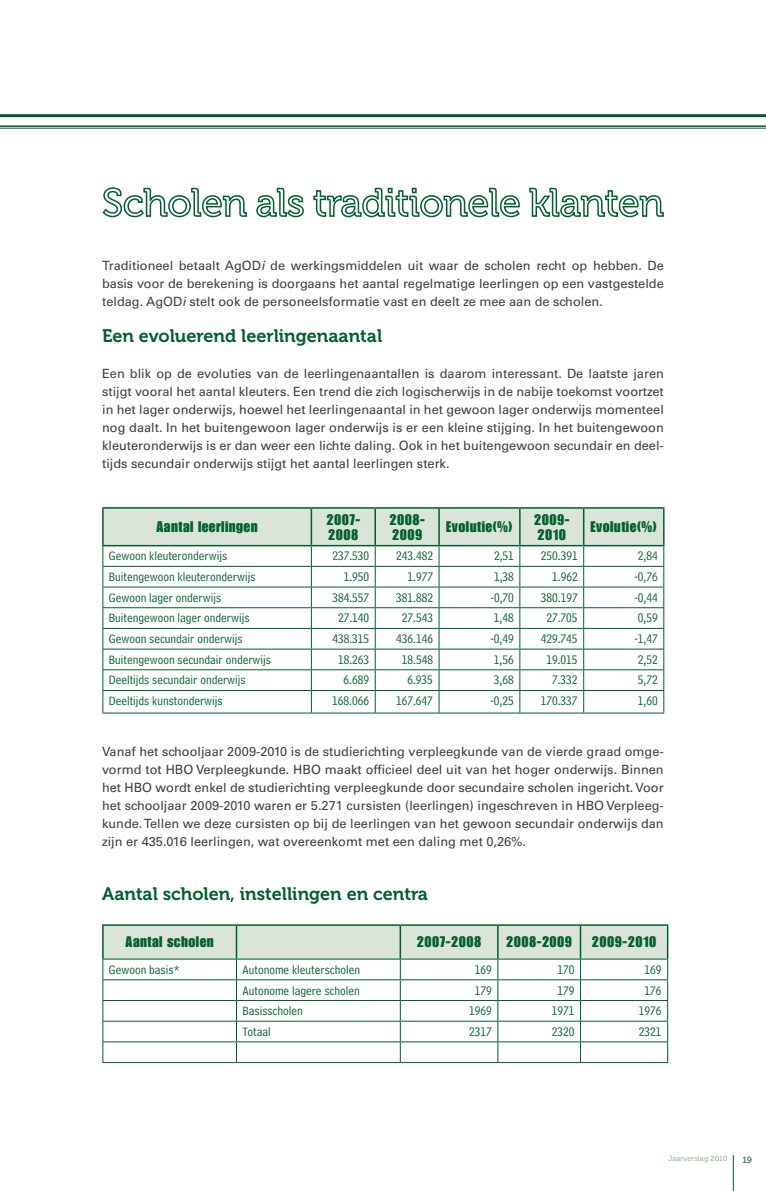
<style>
.page{position:relative;width:766px;height:1191px;background:#fff}
.page>*{position:absolute;margin:0;border:0;box-sizing:border-box;transform-origin:0 0}
.t1{font:18px "Museo 700";color:#005f2c}
.t2{font:15px/15px "Impact LT Std";letter-spacing:.03em;color:#005f2c}
.t3{font:12.75px/18px "Univers LT Std";color:#3e3d40;text-align:justify}
.t4{font:12.75px "Bell Centennial Std Address";color:#005f2c}
.t5{font:9px "Museo 500";color:#296c3a}
.t6{font:7.5px "Museo 500";color:#9eb89b}
.s1{font-style:italic}
</style>
<div class="page">
<hr style="left:732px;top:1155px;width:1px;height:36px;background:#005f2c">
<svg style="left:102px;top:187px;width:146px;height:31px"></svg>
<svg style="left:256px;top:187px;width:48px;height:31px"></svg>
<svg style="left:313px;top:187px;width:207px;height:31px"></svg>
<svg style="left:529px;top:187px;width:135px;height:31px"></svg>
<hr style="left:102px;top:507px;width:209px;height:2px;background:#005f2c">
<hr style="left:311px;top:507px;width:64px;height:2px;background:#005f2c">
<hr style="left:375px;top:507px;width:64px;height:2px;background:#005f2c">
<hr style="left:439px;top:507px;width:80px;height:2px;background:#005f2c">
<hr style="left:519px;top:507px;width:64px;height:2px;background:#005f2c">
<hr style="left:583px;top:507px;width:81px;height:2px;background:#005f2c">
<hr style="left:102px;top:712px;width:209px;height:1px;background:#005f2c">
<hr style="left:311px;top:712px;width:64px;height:1px;background:#005f2c">
<hr style="left:375px;top:712px;width:64px;height:1px;background:#005f2c">
<hr style="left:439px;top:712px;width:80px;height:1px;background:#005f2c">
<svg style="left:102px;top:508px;width:562px;height:204px"></svg>
<hr style="left:519px;top:607px;width:64px;height:1px;background:#005f2c">
<hr style="left:583px;top:607px;width:81px;height:1px;background:#005f2c">
<hr style="left:519px;top:628px;width:64px;height:1px;background:#005f2c">
<hr style="left:583px;top:628px;width:81px;height:1px;background:#005f2c">
<hr style="left:519px;top:648px;width:64px;height:1px;background:#005f2c">
<hr style="left:583px;top:648px;width:81px;height:1px;background:#005f2c">
<hr style="left:519px;top:669px;width:64px;height:1px;background:#005f2c">
<hr style="left:583px;top:669px;width:81px;height:1px;background:#005f2c">
<hr style="left:519px;top:690px;width:64px;height:1px;background:#005f2c">
<hr style="left:583px;top:690px;width:81px;height:1px;background:#005f2c">
<hr style="left:519px;top:712px;width:64px;height:1px;background:#005f2c">
<hr style="left:583px;top:712px;width:81px;height:1px;background:#005f2c">
<hr style="left:102px;top:924px;width:134px;height:2px;background:#005f2c">
<hr style="left:236px;top:924px;width:164px;height:2px;background:#005f2c">
<hr style="left:400px;top:924px;width:97px;height:2px;background:#005f2c">
<hr style="left:497px;top:924px;width:83px;height:2px;background:#005f2c">
<hr style="left:580px;top:924px;width:88px;height:2px;background:#005f2c">
<hr style="left:102px;top:1062px;width:134px;height:1px;background:#005f2c">
<svg style="left:102px;top:925px;width:566px;height:137px"></svg>
<hr style="left:236px;top:1000px;width:164px;height:1px;background:#005f2c">
<hr style="left:400px;top:1000px;width:97px;height:1px;background:#005f2c">
<hr style="left:497px;top:1000px;width:83px;height:1px;background:#005f2c">
<hr style="left:580px;top:1000px;width:87px;height:1px;background:#005f2c">
<hr style="left:236px;top:1020px;width:164px;height:1px;background:#005f2c">
<hr style="left:400px;top:1020px;width:97px;height:1px;background:#005f2c">
<hr style="left:497px;top:1020px;width:83px;height:1px;background:#005f2c">
<hr style="left:580px;top:1020px;width:87px;height:1px;background:#005f2c">
<hr style="left:236px;top:1041px;width:164px;height:1px;background:#005f2c">
<hr style="left:400px;top:1041px;width:97px;height:1px;background:#005f2c">
<hr style="left:497px;top:1041px;width:83px;height:1px;background:#005f2c">
<hr style="left:580px;top:1041px;width:87px;height:1px;background:#005f2c">
<hr style="left:236px;top:1062px;width:164px;height:1px;background:#005f2c">
<hr style="left:400px;top:1062px;width:97px;height:1px;background:#005f2c">
<hr style="left:497px;top:1062px;width:83px;height:1px;background:#005f2c">
<hr style="left:580px;top:1062px;width:87px;height:1px;background:#005f2c">
<hr style="left:0;top:0;width:1px;height:128px;background:#bfbfbf">
<hr style="left:0;top:128px;width:765px;height:1px;background:#005f2c">
<hr style="left:0;top:125px;width:765px;height:2px;background:#005f2c">
<hr style="left:0;top:114px;width:765px;height:3px;background:#005f2c">
<p class="t3" style="left:102px;top:257px;width:563px">Traditioneel betaalt AgOD<span class="s1">i</span> de werkingsmiddelen uit waar de scholen recht op hebben. De basis voor de berekening is doorgaans het aantal regelmatige leerlingen op een vastgestelde teldag. AgOD<span class="s1">i</span> stelt ook de personeelsformatie vast en deelt ze mee aan de scholen.</p>
<h1 class="t1" style="left:102px;top:326px;width:281px">Een evoluerend leerlingenaantal</h1>
<p class="t3" style="left:102px;top:365px;width:563px">Een blik op de evoluties van de leerlingenaantallen is daarom interessant. De laatste jaren stijgt vooral het aantal kleuters. Een trend die zich logischerwijs in de nabije toekomst voortzet in het lager onderwijs, hoewel het leerlingenaantal in het gewoon lager onderwijs momenteel nog daalt. In het buitengewoon lager onderwijs is er een kleine stijging. In het buitengewoon kleuteronderwijs is er dan weer een lichte daling. Ook in het buitengewoon secundair en deel&shy;tijds secundair onderwijs stijgt het aantal leerlingen sterk.</p>
<p class="t2" style="left:156px;top:519px;width:103px">Aantal leerlingen</p>
<p class="t2" style="left:326px;top:511px;width:35px">2007-<br>2008</p>
<p class="t2" style="left:389px;top:511px;width:37px">2008-<br>2009</p>
<p class="t2" style="left:446px;top:519px;width:68px">Evolutie(%)</p>
<p class="t2" style="left:534px;top:511px;width:37px">2009-<br>2010</p>
<p class="t2" style="left:590px;top:519px;width:68px">Evolutie(%)</p>
<p class="t4" style="left:109px;top:549px;width:120px">Gewoon kleuteronderwijs</p>
<p class="t4" style="left:332px;top:549px;width:38px">237.530</p>
<p class="t4" style="left:396px;top:549px;width:38px">243.482</p>
<p class="t4" style="left:494px;top:549px;width:21px">2,51</p>
<p class="t4" style="left:540px;top:549px;width:38px">250.391</p>
<p class="t4" style="left:637px;top:549px;width:21px">2,84</p>
<p class="t4" style="left:109px;top:569px;width:148px">Buitengewoon kleuteronderwijs</p>
<p class="t4" style="left:343px;top:569px;width:27px">1.950</p>
<p class="t4" style="left:407px;top:569px;width:27px">1.977</p>
<p class="t4" style="left:494px;top:569px;width:21px">1,38</p>
<p class="t4" style="left:552px;top:569px;width:27px">1.962</p>
<p class="t4" style="left:634px;top:569px;width:25px">-0,76</p>
<p class="t4" style="left:109px;top:590px;width:114px">Gewoon lager onderwijs</p>
<p class="t4" style="left:332px;top:590px;width:38px">384.557</p>
<p class="t4" style="left:396px;top:590px;width:38px">381.882</p>
<p class="t4" style="left:490px;top:590px;width:25px">-0,70</p>
<p class="t4" style="left:540px;top:590px;width:38px">380.197</p>
<p class="t4" style="left:634px;top:590px;width:25px">-0,44</p>
<p class="t4" style="left:109px;top:611px;width:142px">Buitengewoon lager onderwijs</p>
<p class="t4" style="left:338px;top:611px;width:33px">27.140</p>
<p class="t4" style="left:402px;top:611px;width:33px">27.543</p>
<p class="t4" style="left:494px;top:611px;width:21px">1,48</p>
<p class="t4" style="left:546px;top:611px;width:33px">27.705</p>
<p class="t4" style="left:637px;top:611px;width:21px">0,59</p>
<p class="t4" style="left:109px;top:631px;width:135px">Gewoon secundair onderwijs</p>
<p class="t4" style="left:332px;top:631px;width:38px">438.315</p>
<p class="t4" style="left:396px;top:631px;width:38px">436.146</p>
<p class="t4" style="left:490px;top:631px;width:25px">-0,49</p>
<p class="t4" style="left:540px;top:631px;width:38px">429.745</p>
<p class="t4" style="left:634px;top:631px;width:25px">-1,47</p>
<p class="t4" style="left:109px;top:652px;width:164px">Buitengewoon secundair onderwijs</p>
<p class="t4" style="left:338px;top:652px;width:33px">18.263</p>
<p class="t4" style="left:401px;top:652px;width:33px">18.548</p>
<p class="t4" style="left:494px;top:652px;width:21px">1,56</p>
<p class="t4" style="left:546px;top:652px;width:33px">19.015</p>
<p class="t4" style="left:637px;top:652px;width:21px">2,52</p>
<p class="t4" style="left:109px;top:673px;width:138px">Deeltijds secundair onderwijs</p>
<p class="t4" style="left:343px;top:673px;width:27px">6.689</p>
<p class="t4" style="left:407px;top:673px;width:27px">6.935</p>
<p class="t4" style="left:494px;top:673px;width:21px">3,68</p>
<p class="t4" style="left:552px;top:673px;width:27px">7.332</p>
<p class="t4" style="left:637px;top:673px;width:21px">5,72</p>
<p class="t4" style="left:109px;top:693px;width:115px">Deeltijds kunstonderwijs</p>
<p class="t4" style="left:332px;top:693px;width:38px">168.066</p>
<p class="t4" style="left:396px;top:693px;width:38px">167.647</p>
<p class="t4" style="left:490px;top:693px;width:25px">-0,25</p>
<p class="t4" style="left:540px;top:693px;width:38px">170.337</p>
<p class="t4" style="left:637px;top:693px;width:21px">1,60</p>
<p class="t3" style="left:102px;top:743px;width:563px">Vanaf het schooljaar 2009-2010 is de studierichting verpleegkunde van de vierde graad omge&shy;vormd tot HBO Verpleegkunde. HBO maakt officieel deel uit van het hoger onderwijs. Binnen het HBO wordt enkel de studierichting verpleegkunde door secundaire scholen ingericht. Voor het schooljaar 2009-2010 waren er 5.271 cursisten (leerlingen) ingeschreven in HBO Verpleeg&shy;kunde. Tellen we deze cursisten op bij de leerlingen van het gewoon secundair onderwijs dan zijn er 435.016 leerlingen, wat overeenkomt met een daling met 0,26%.</p>
<h1 class="t1" style="left:102px;top:884px;width:327px">Aantal scholen, instellingen en centra</h1>
<p class="t2" style="left:126px;top:934px;width:90px">Aantal scholen</p>
<p class="t2" style="left:417px;top:934px;width:66px">2007-2008</p>
<p class="t2" style="left:506px;top:934px;width:67px">2008-2009</p>
<p class="t2" style="left:591px;top:934px;width:66px">2009-2010</p>
<p class="t4" style="left:109px;top:962px;width:72px">Gewoon basis*</p>
<p class="t4" style="left:242px;top:962px;width:119px">Autonome kleuterscholen</p>
<p class="t4" style="left:474px;top:962px;width:18px">169</p>
<p class="t4" style="left:557px;top:962px;width:18px">170</p>
<p class="t4" style="left:644px;top:962px;width:18px">169</p>
<p class="t4" style="left:242px;top:983px;width:119px">Autonome lagere scholen</p>
<p class="t4" style="left:474px;top:983px;width:18px">179</p>
<p class="t4" style="left:557px;top:983px;width:18px">179</p>
<p class="t4" style="left:644px;top:983px;width:18px">176</p>
<p class="t4" style="left:242px;top:1003px;width:62px">Basisscholen</p>
<p class="t4" style="left:469px;top:1003px;width:24px">1969</p>
<p class="t4" style="left:551px;top:1003px;width:24px">1971</p>
<p class="t4" style="left:638px;top:1003px;width:24px">1976</p>
<p class="t4" style="left:242px;top:1024px;width:30px">Totaal</p>
<p class="t4" style="left:469px;top:1024px;width:24px">2317</p>
<p class="t4" style="left:551px;top:1024px;width:24px">2320</p>
<p class="t4" style="left:638px;top:1024px;width:24px">2321</p>
<p class="t6" style="left:668px;top:1154px;width:60px">Jaarverslag 2010</p>
<p class="t5" style="left:742px;top:1154px;width:11px">19</p>
</div>
